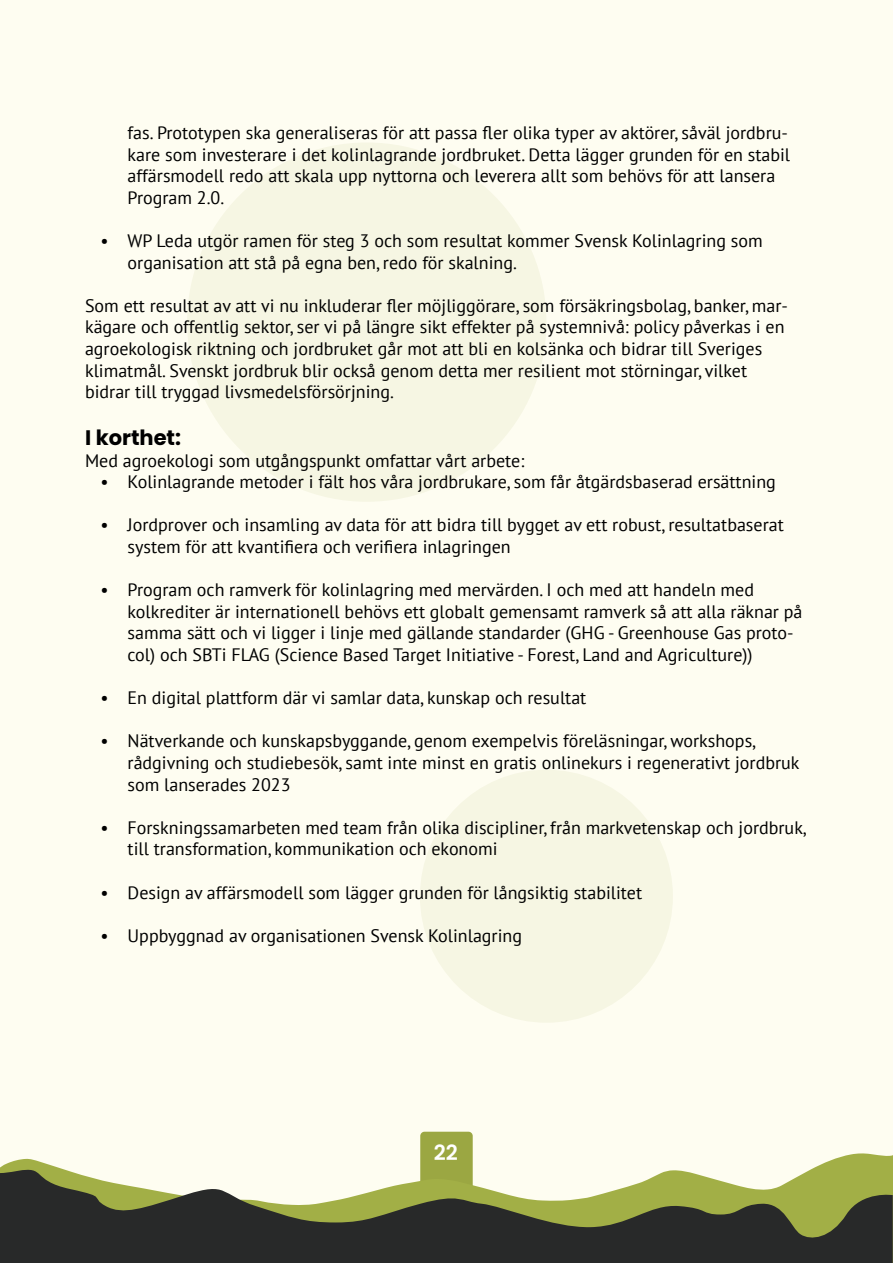
<style>
.page{position:relative;width:893px;height:1263px;background:#fff}
.page>*{position:absolute;margin:0;border:0;box-sizing:border-box;transform-origin:0 0}
.t1{font:700 21px "Poppins";color:#000}
.t2{font:600 21px "Poppins";color:#fff}
.t3{font:18px/21.6px "PT Sans";color:#000}
</style>
<div class="page">
<div style="left:0;top:0;width:893px;height:1261px;background:#fefdf1"></div>
<div style="left:420px;top:1132px;width:53px;height:131px;background:#9ba742;border-radius:4px"></div>
<div style="left:187px;top:142px;width:359px;height:360px;background:#f6f6e3;border-radius:50%"></div>
<div style="left:420px;top:770px;width:253px;height:253px;background:#f6f6e3;border-radius:50%"></div>
<svg style="left:0;top:1153px;width:892px;height:17px"></svg>
<svg style="left:0;top:1170px;width:892px;height:93px;fill:#282929"></svg>
<svg style="left:892px;top:1155px;width:1px;height:108px"></svg>
<p class="t3" style="left:128px;top:121px;width:664px">fas. Prototypen ska generaliseras för att passa fler olika typer av aktörer, såväl jordbru&shy;kare som investerare i det kolinlagrande jordbruket. Detta lägger grunden för en stabil affärsmodell redo att skala upp nyttorna och leverera allt som behövs för att lansera Program 2.0.</p>
<p class="t3" style="left:128px;top:229px;width:637px;text-indent:-27px">• WP Leda utgör ramen för steg 3 och som resultat kommer Svensk Kolinlagring som organisation att stå på egna ben, redo för skalning.</p>
<p class="t3" style="left:85px;top:294px;width:704px">Som ett resultat av att vi nu inkluderar fler möjliggörare, som försäkringsbolag, banker, mar&shy;kägare och offentlig sektor, ser vi på längre sikt effekter på systemnivå: policy påverkas i en agroekologisk riktning och jordbruket går mot att bli en kolsänka och bidrar till Sveriges klimatmål. Svenskt jordbruk blir också genom detta mer resilient mot störningar, vilket bidrar till tryggad livsmedelsförsörjning.</p>
<p class="t1" style="left:85px;top:425px;width:98px">I korthet:</p>
<p class="t3" style="left:85px;top:449px;width:441px">Med agroekologi som utgångspunkt omfattar vårt arbete:</p>
<p class="t3" style="left:101px;top:471px;width:677px">• Kolinlagrande metoder i fält hos våra jordbrukare, som får åtgärdsbaserad ersättning</p>
<p class="t3" style="left:128px;top:514px;width:658px;text-indent:-27px">• Jordprover och insamling av data för att bidra till bygget av ett robust, resultatbaserat system för att kvantifiera och verifiera inlagringen</p>
<p class="t3" style="left:128px;top:579px;width:676px;text-indent:-27px">• Program och ramverk för kolinlagring med mervärden. I och med att handeln med kolkrediter är internationell behövs ett globalt gemensamt ramverk så att alla räknar på samma sätt och vi ligger i linje med gällande standarder (GHG - Greenhouse Gas proto&shy;col) och SBTi FLAG (Science Based Target Initiative - Forest, Land and Agriculture))</p>
<p class="t3" style="left:101px;top:687px;width:487px">• En digital plattform där vi samlar data, kunskap och resultat</p>
<p class="t3" style="left:128px;top:730px;width:673px;text-indent:-27px">• Nätverkande och kunskapsbyggande, genom exempelvis föreläsningar, workshops, rådgivning och studiebesök, samt inte minst en gratis onlinekurs i regenerativt jordbruk som lanserades 2023</p>
<p class="t3" style="left:128px;top:816px;width:680px;text-indent:-27px">• Forskningssamarbeten med team från olika discipliner, från markvetenskap och jordbruk, till transformation, kommunikation och ekonomi</p>
<p class="t3" style="left:101px;top:881px;width:543px">• Design av affärsmodell som lägger grunden för långsiktig stabilitet</p>
<p class="t3" style="left:101px;top:924px;width:423px">• Uppbyggnad av organisationen Svensk Kolinlagring</p>
<p class="t2" style="left:434px;top:1140px;width:26px">22</p>
</div>
